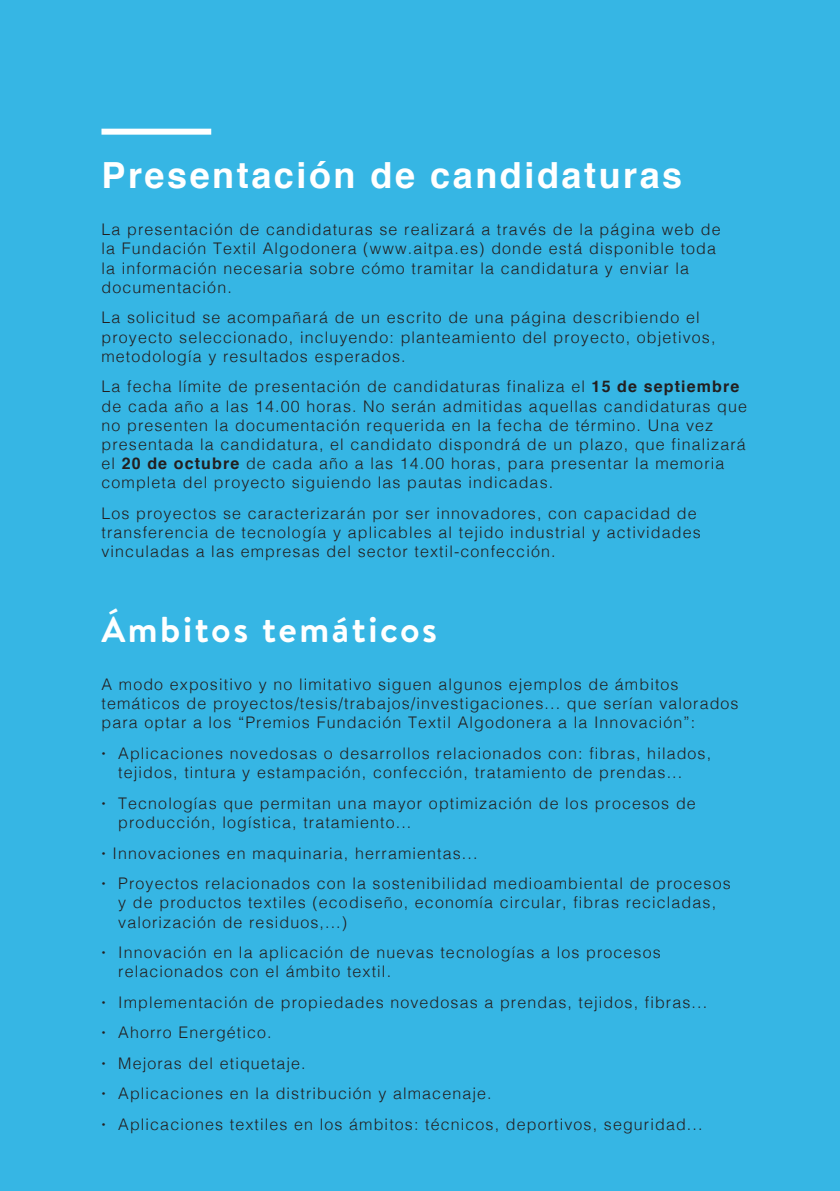
<style>
.page{position:relative;width:840px;height:1191px;background:#fff}
.page>*{position:absolute;margin:0;border:0;box-sizing:border-box;transform-origin:0 0}
.t1{font:700 36px "Helvetica";letter-spacing:.07em;color:#fff}
.t2{font:700 36px "Brandon Text";letter-spacing:.07em;color:#fff}
.t3{font:300 16px/19.2px "Helvetica";letter-spacing:.07em;color:#231f20}
.s1{font-weight:700}
</style>
<div class="page">
<div style="left:0;top:0;width:839px;height:1191px;background:#36b6e4"></div>
<div style="left:101px;top:129px;width:110px;height:6px;background:#fff"></div>
<h1 class="t1" style="left:101px;top:146px;width:582px">Presentación de candidaturas</h1>
<p class="t3" style="left:101px;top:219px;width:620px">La presentación de candidaturas se realizará a través de la página web de la Fundación Textil Algodonera (www.aitpa.es) donde está disponible toda la información necesaria sobre cómo tramitar la candidatura y enviar la documentación.</p>
<p class="t3" style="left:101px;top:307px;width:615px">La solicitud se acompañará de un escrito de una página describiendo el proyecto seleccionado, incluyendo: planteamiento del proyecto, objetivos, metodología y resultados esperados.</p>
<p class="t3" style="left:101px;top:376px;width:646px">La fecha límite de presentación de candidaturas finaliza el <span class="s1">15 de septiembre </span>de cada año a las 14.00 horas. No serán admitidas aquellas candidaturas que no presenten la documentación requerida en la fecha de término. Una vez presentada la candidatura, el candidato dispondrá de un plazo, que finalizará el <span class="s1">20 de octubre</span> de cada año a las 14.00 horas, para presentar la memoria completa del proyecto siguiendo las pautas indicadas.</p>
<p class="t3" style="left:101px;top:502px;width:600px">Los proyectos se caracterizarán por ser innovadores, con capacidad de transferencia de tecnología y aplicables al tejido industrial y actividades vinculadas a las empresas del sector textil-confección.</p>
<h1 class="t2" style="left:101px;top:605px;width:337px">Ámbitos temáticos</h1>
<p class="t3" style="left:101px;top:673px;width:638px">A modo expositivo y no limitativo siguen algunos ejemplos de ámbitos temáticos de proyectos/tesis/trabajos/investigaciones... que serían valorados para optar a los “Premios Fundación Textil Algodonera a la Innovación”:</p>
<p class="t3" style="left:118px;top:742px;width:594px;text-indent:-17px"><span class="s1">·</span> Aplicaciones novedosas o desarrollos relacionados con: fibras, hilados, tejidos, tintura y estampación, confección, tratamiento de prendas...</p>
<p class="t3" style="left:118px;top:792px;width:578px;text-indent:-17px"><span class="s1">·</span> Tecnologías que permitan una mayor optimización de los procesos de producción, logística, tratamiento...</p>
<p class="t3" style="left:101px;top:836px;width:630px;line-height:30.6px"><span class="s1">·</span> Innovaciones en maquinaria, herramientas...<br><span class="s1">·</span> Proyectos relacionados con la sostenibilidad medioambiental de procesos</p>
<p class="t3" style="left:118px;top:892px;width:599px">y de productos textiles (ecodiseño, economía circular, fibras recicladas, valorización de residuos,...)</p>
<p class="t3" style="left:118px;top:941px;width:543px;text-indent:-17px"><span class="s1">·</span> Innovación en la aplicación de nuevas tecnologías a los procesos relacionados con el ámbito textil.</p>
<p class="t3" style="left:101px;top:985px;width:607px;line-height:30.6px"><span class="s1">·</span> Implementación de propiedades novedosas a prendas, tejidos, fibras... <span class="s1">·</span> Ahorro Energético.<br><span class="s1">·</span> Mejoras del etiquetaje.<br><span class="s1">·</span> Aplicaciones en la distribución y almacenaje.<br><span class="s1">·</span> Aplicaciones textiles en los ámbitos: técnicos, deportivos, seguridad...</p>
</div>
